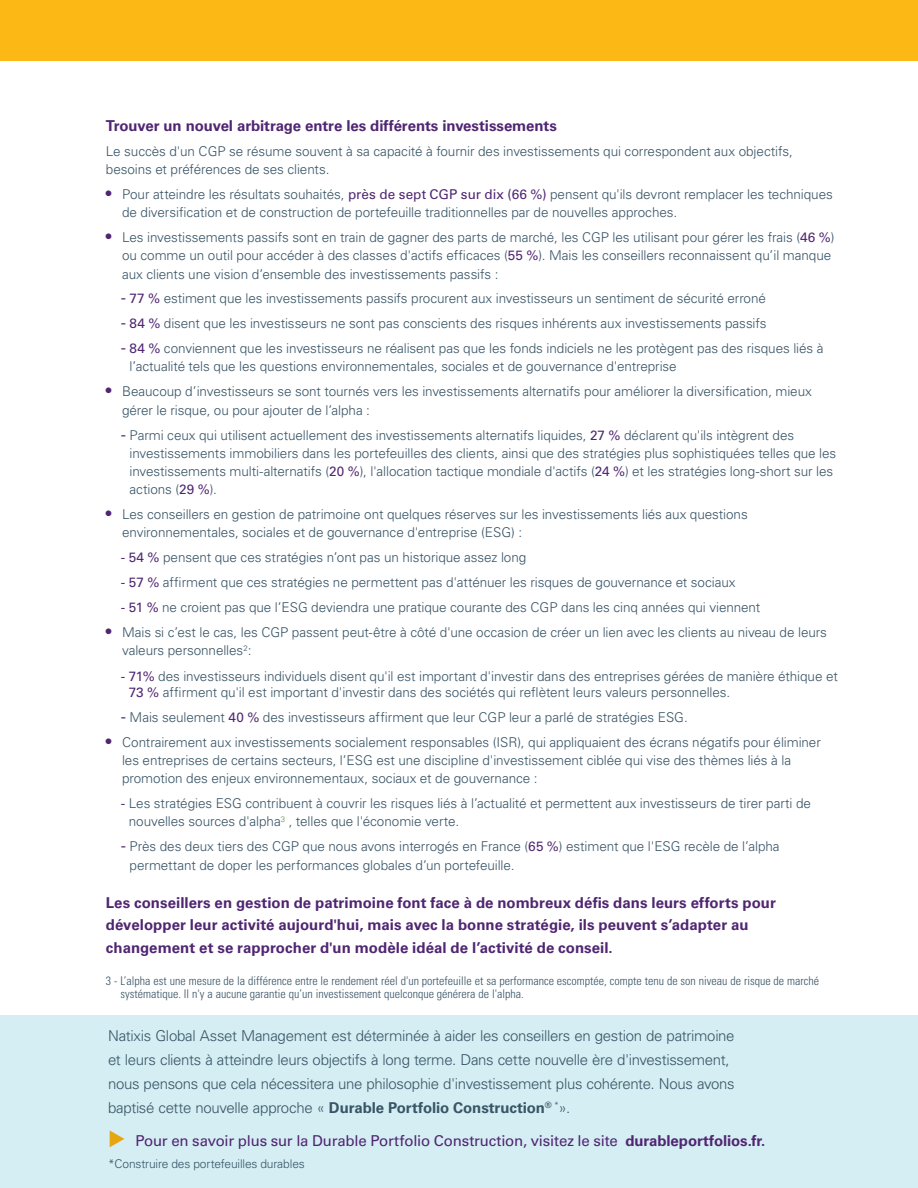
<style>
.page{position:relative;width:918px;height:1188px;background:#fff}
.page>*{position:absolute;margin:0;border:0;box-sizing:border-box;transform-origin:0 0}
.intro_large{font:300 15px/24px "Univers LT Std";letter-spacing:-.02em;color:#385466}
.Body{font:700 15px/22.5px "Univers LT Std";letter-spacing:.005em;color:#502672}
.subhead{font:15px "Univers LT Std";letter-spacing:-.015em;color:#502672}
.intro_large-2{font:700 15px "Univers LT Std";letter-spacing:-.005em;color:#502672}
.Body-2{font:300 13.5px/18.1px "Univers LT Std";letter-spacing:-.005em;color:#385466}
.legal{font:300 condensed 12px/13.5px "Univers LT Std";color:#385466}
.subhead-2{font:300 12px "Univers LT Std";letter-spacing:-.01em;color:#385466}
.s1{font-weight:400;font-size:15.75px;color:#502672}
.s2{font-weight:400;color:#502672}
.s3{font-weight:700}
.s4{color:#e7a512}
</style>
<div class="page">
<div style="left:0;top:1015px;width:918px;height:173px;background:#d5eef3"></div>
<div style="left:0;top:0;width:918px;height:60px;background:#fcb814"></div>
<p class="intro_large-2" style="left:106px;top:117px;width:453px">Trouver un nouvel arbitrage entre les différents investissements</p>
<p class="Body-2" style="left:106px;top:142px;width:689px">Le succès d'un CGP se résume souvent à sa capacité à fournir des investissements qui correspondent aux objectifs, besoins et préférences de ses clients.</p>
<p class="Body-2" style="left:122px;top:185px;width:712px;text-indent:-16px"><span class="s1">•</span> Pour atteindre les résultats souhaités, <span class="s2">près de sept CGP sur dix (66 %)</span> pensent qu'ils devront remplacer les techniques de diversification et de construction de portefeuille traditionnelles par de nouvelles approches.</p>
<p class="Body-2" style="left:122px;top:228px;width:714px;text-indent:-16px"><span class="s1">•</span> Les investissements passifs sont en train de gagner des parts de marché, les CGP les utilisant pour gérer les frais (<span class="s2">46 %</span>) ou comme un outil pour accéder à des classes d'actifs efficaces (<span class="s2">55 %</span>). Mais les conseillers reconnaissent qu’il manque aux clients une vision d’ensemble des investissements passifs :</p>
<p class="Body-2" style="left:121px;top:290px;width:647px"><span class="s1">-</span> <span class="s2">77 %</span> estiment que les investissements passifs procurent aux investisseurs un sentiment de sécurité erroné</p>
<p class="Body-2" style="left:121px;top:315px;width:647px"><span class="s1">-</span> <span class="s2">84 %</span> disent que les investisseurs ne sont pas conscients des risques inhérents aux investissements passifs</p>
<p class="Body-2" style="left:130px;top:339px;width:695px;text-indent:-9px"><span class="s1">-</span> <span class="s2">84 %</span> conviennent que les investisseurs ne réalisent pas que les fonds indiciels ne les protègent pas des risques liés à l’actualité tels que les questions environnementales, sociales et de gouvernance d'entreprise</p>
<p class="Body-2" style="left:122px;top:383px;width:691px;text-indent:-16px"><span class="s1">•</span> Beaucoup d’investisseurs se sont tournés vers les investissements alternatifs pour améliorer la diversification, mieux gérer le risque, ou pour ajouter de l’alpha :</p>
<p class="Body-2" style="left:130px;top:426px;width:708px;text-indent:-9px"><span class="s1">-</span> Parmi ceux qui utilisent actuellement des investissements alternatifs liquides, <span class="s2">27 %</span> déclarent qu'ils intègrent des investissements immobiliers dans les portefeuilles des clients, ainsi que des stratégies plus sophistiquées telles que les investissements multi-alternatifs (<span class="s2">20 %</span>), l'allocation tactique mondiale d'actifs (<span class="s2">24 %</span>) et les stratégies long-short sur les actions (<span class="s2">29 %</span>).</p>
<p class="Body-2" style="left:122px;top:505px;width:627px;text-indent:-16px"><span class="s1">•</span> Les conseillers en gestion de patrimoine ont quelques réserves sur les investissements liés aux questions environnementales, sociales et de gouvernance d'entreprise (ESG) :</p>
<p class="Body-2" style="left:121px;top:548px;width:407px"><span class="s2">- 54 %</span> pensent que ces stratégies n’ont pas un historique assez long</p>
<p class="Body-2" style="left:121px;top:573px;width:616px"><span class="s2">- 57 %</span> affirment que ces stratégies ne permettent pas d'atténuer les risques de gouvernance et sociaux</p>
<p class="Body-2" style="left:121px;top:598px;width:641px"><span class="s2">- 51 %</span> ne croient pas que l’ESG deviendra une pratique courante des CGP dans les cinq années qui viennent</p>
<p class="Body-2" style="left:122px;top:623px;width:706px;text-indent:-16px"><span class="s1">•</span> Mais si c’est le cas, les CGP passent peut-être à côté d'une occasion de créer un lien avec les clients au niveau de leurs valeurs personnelles<sup>2</sup>:</p>
<p class="Body-2" style="left:129px;top:668px;width:711px;line-height:16.2px;text-indent:-8px"><span class="s2">- 71%</span> des investisseurs individuels disent qu'il est important d'investir dans des entreprises gérées de manière éthique et<br><span class="s2">73 %</span> affirment qu'il est important d'investir dans des sociétés qui reflètent leurs valeurs personnelles.</p>
<p class="Body-2" style="left:121px;top:708px;width:569px"><span class="s1">-</span> Mais seulement <span class="s2">40 %</span> des investisseurs affirment que leur CGP leur a parlé de stratégies ESG.</p>
<p class="Body-2" style="left:122px;top:733px;width:700px;text-indent:-16px"><span class="s1">•</span> Contrairement aux investissements socialement responsables (ISR), qui appliquaient des écrans négatifs pour éliminer les entreprises de certains secteurs, l’ESG est une discipline d'investissement ciblée qui vise des thèmes liés à la promotion des enjeux environnementaux, sociaux et de gouvernance :</p>
<p class="Body-2" style="left:129px;top:794px;width:684px;text-indent:-8px"><span class="s2">-</span> Les stratégies ESG contribuent à couvrir les risques liés à l’actualité et permettent aux investisseurs de tirer parti de nouvelles sources d'alpha<sup>3</sup> , telles que l'économie verte.</p>
<p class="Body-2" style="left:130px;top:838px;width:652px;text-indent:-9px"><span class="s1">-</span> Près des deux tiers des CGP que nous avons interrogés en France (<span class="s2">65 %</span>) estiment que l'ESG recèle de l’alpha permettant de doper les performances globales d’un portefeuille.</p>
<p class="Body" style="left:106px;top:892px;width:672px">Les conseillers en gestion de patrimoine font face à de nombreux défis dans leurs efforts pour développer leur activité aujourd'hui, mais avec la bonne stratégie, ils peuvent s’adapter au changement et se rapprocher d'un modèle idéal de l’activité de conseil.</p>
<p class="legal" style="left:120px;top:974px;width:700px;text-indent:-15px">3 - L’alpha est une mesure de la différence entre le rendement réel d'un portefeuille et sa performance escomptée, compte tenu de son niveau de risque de marché systématique. Il n'y a aucune garantie qu’un investissement quelconque générera de l'alpha.</p>
<p class="intro_large" style="left:108px;top:1024px;width:628px">Natixis Global Asset Management est déterminée à aider les conseillers en gestion de patrimoine et leurs clients à atteindre leurs objectifs à long terme. Dans cette nouvelle ère d'investissement, nous pensons que cela nécessitera une philosophie d'investissement plus cohérente. Nous avons baptisé cette nouvelle approche « <span class="s3">Durable Portfolio Construction</span><sup>®</sup> <sup>*</sup>».</p>
<p class="subhead" style="left:108px;top:1132px;width:659px"><span class="s4">◆</span> Pour en savoir plus sur la Durable Portfolio Construction, visitez le site <span class="s3">durableportfolios.fr.</span></p>
<p class="subhead-2" style="left:108px;top:1157px;width:198px">*Construire des portefeuilles durables</p>
</div>
